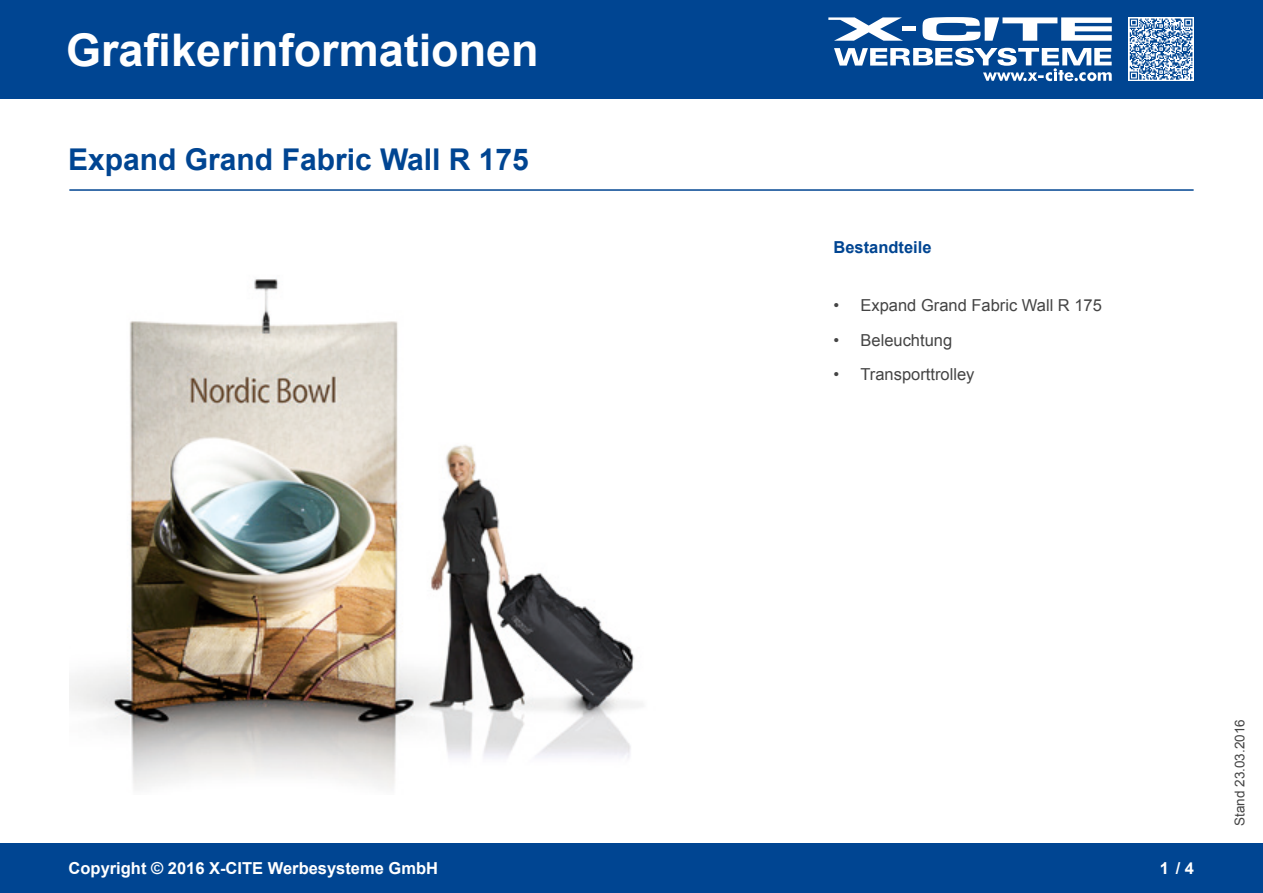
<style>
.page{position:relative;width:1263px;height:893px;background:#fff}
.page>*{position:absolute;margin:0;border:0;box-sizing:border-box;transform-origin:0 0}
.t1{font:700 45px "Arial";color:#fff}
.t2{font:700 30px "Arial";color:#004592}
.t3{font:16.5px "Arial";color:#444}
.t4{font:700 16.5px "Arial";color:#fff}
.t5{font:700 16.5px "Arial";color:#004592}
.t6{font:13.5px "Arial";color:#444}
</style>
<div class="page">
<div style="left:0;top:0;width:1263px;height:98px;background:#004592"></div>
<svg style="left:922px;top:17px;width:190px;height:24px"></svg>
<svg style="left:828px;top:17px;width:75px;height:24px"></svg>
<hr style="left:902px;top:27px;width:13px;height:4px;background:#fff">
<svg style="left:834px;top:48px;width:278px;height:33px"></svg>
<svg style="left:1128px;top:17px;width:65px;height:64px"></svg>
<svg style="left:1130px;top:19px;width:62px;height:61px"></svg>
<div style="left:0;top:844px;width:1263px;height:49px;background:#004592"></div>
<hr style="left:69px;top:189px;width:1124px;height:2px;background:#004592">
<img style="left:69px;top:279px;width:573px;height:510px">
<h1 class="t1" style="left:66px;top:20px;width:474px">Grafikerinformationen</h1>
<h2 class="t2" style="left:68px;top:140px;width:462px">Expand Grand Fabric Wall R 175</h2>
<p class="t5" style="left:833px;top:236px;width:100px">Bestandteile</p>
<p class="t3" style="left:833px;top:295px;width:270px">• Expand Grand Fabric Wall R 175</p>
<p class="t3" style="left:833px;top:329px;width:120px">• Beleuchtung</p>
<p class="t3" style="left:833px;top:364px;width:142px">• Transporttrolley</p>
<p class="t4" style="left:69px;top:857px;width:371px">Copyright © 2016 X-CITE Werbesysteme GmbH</p>
<p class="t4" style="left:1160px;top:857px;width:36px">1 / 4</p>
<p class="t6" style="left:1231px;top:826px;width:108px;rotate:-90deg">Stand 23.03.2016</p>
</div>
